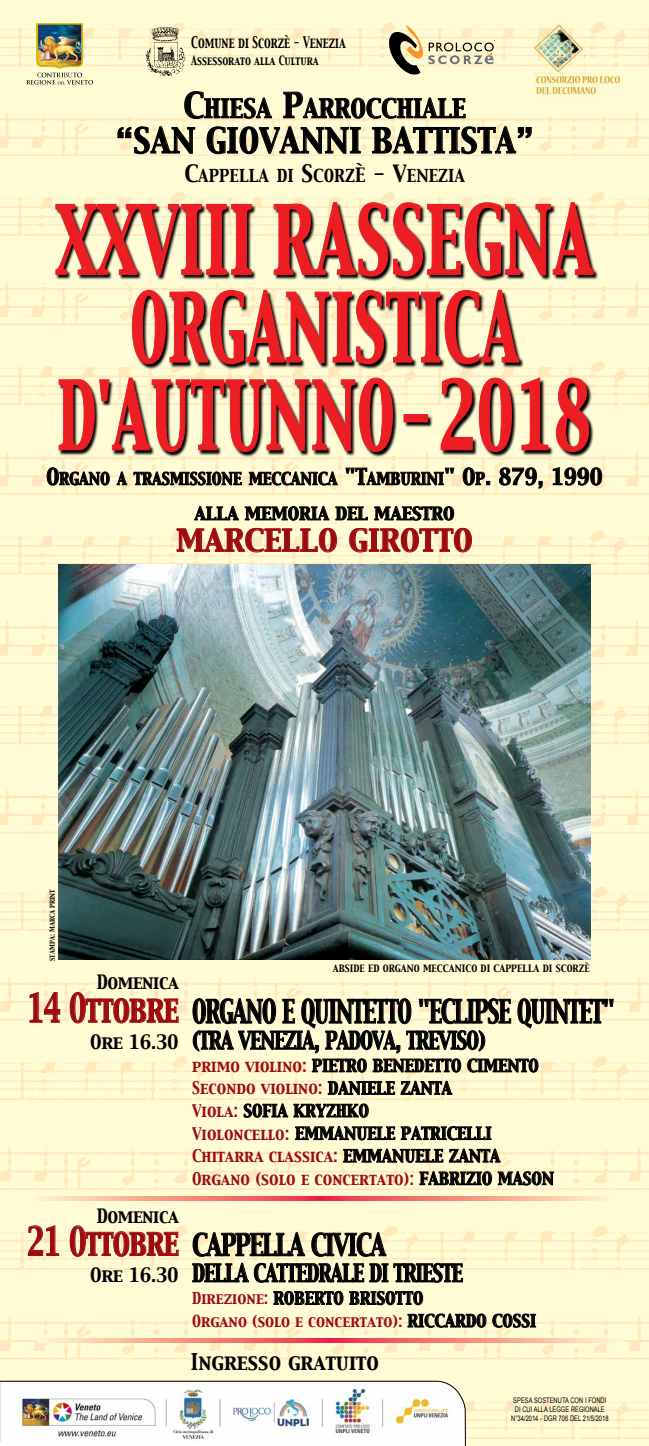
<style>
.page{position:relative;width:649px;height:1446px;background:#fff}
.page>*{position:absolute;margin:0;border:0;box-sizing:border-box;transform-origin:0 0}
.t1{font:83.93px "Capitals";letter-spacing:.01em;color:#ed1d24;scale:.68 1}
.t2{font:83.93px "Capitals";letter-spacing:.01em;color:#ed1d24;scale:.73 1}
.t3{font:34.8px "Capitals";letter-spacing:-.025em;color:#9e0b0f;scale:.74 1}
.t4{font:30.75px "Capitals";color:#000}
.t5{font:28.65px "Capitals";letter-spacing:-.05em;color:#000;scale:.75 1}
.t6{font:27px "Capitals";color:#9e0b0f;scale:1.09 1}
.t7{font:27px "Capitals";letter-spacing:-.05em;color:#000;scale:.87 1}
.t8{font:23.1px "Capitals";color:#000}
.t9{font:21.75px "Capitals";letter-spacing:-.05em;color:#000;scale:.87 1}
.t10{font:20.25px "Capitals";color:#000;scale:.92 1}
.t11{font:17.4px "Capitals";letter-spacing:-.025em;color:#000;scale:.93 1}
.t12{font:17.4px "Capitals";letter-spacing:-.025em;color:#000}
.t13{font:15.75px "Capitals";color:#000}
.t14{font:15.67px "Capitals";color:#000;scale:1.09 1}
.t15{font:15.3px/22.6px "Capitals";color:#000}
.t16{font:15px "Capitals";color:#000}
.t17{font:14.55px "Capitals";color:#9e0b0f;scale:.93 1}
.t18{font:14.1px "Capitals";color:#000;scale:.71 1}
.t19{font:11.25px "Capitals";color:#000;scale:.79 1}
.t20{font:8.93px "Capitals";color:#000}
.t21{font:7.65px/9.2px "Arial";color:#000;text-align:center;scale:.75 1}
.t22{font:6px "Capitals";color:#000}
.s1{font-size:30.75px}
.s2{font-size:20.92px}
.s3{font-size:17.4px}
.s4{font-size:19.95px}
.s5{color:#9e0b0f}
.s6{font-size:14.55px;color:#9e0b0f}
.s7{font-size:15.3px;color:#000}
</style>
<div class="page">
<img style="left:0;top:854px;width:648px;height:592px">
<img style="left:0;top:0;width:648px;height:846px">
<svg style="left:193px;top:987px;width:420px;height:108px;background:#d6d1af"></svg>
<svg style="left:244px;top:1103px;width:309px;height:82px;background:#dcd8b5"></svg>
<svg style="left:192px;top:1223px;width:270px;height:82px;background:#cfcbaa"></svg>
<svg style="left:407px;top:1313px;width:79px;height:14px"></svg>
<svg style="left:492px;top:1313px;width:43px;height:14px"></svg>
<svg style="left:29px;top:1197px;width:292px;height:4px"></svg>
<svg style="left:321px;top:1197px;width:293px;height:4px"></svg>
<svg style="left:37px;top:1338px;width:292px;height:4px"></svg>
<svg style="left:329px;top:1338px;width:293px;height:4px"></svg>
<svg style="left:56px;top:203px;width:542px;height:254px;background:#e6e2be"></svg>
<div style="left:54px;top:202px;width:540px;height:251px;background:#000;opacity:.75"></div>
<svg style="left:47px;top:459px;width:63px;height:26px;background:#c1bc9d"></svg>
<svg style="left:117px;top:472px;width:10px;height:13px"></svg>
<svg style="left:499px;top:467px;width:43px;height:21px"></svg>
<svg style="left:552px;top:467px;width:49px;height:18px"></svg>
<svg style="left:133px;top:460px;width:357px;height:105px;background:#e1d5b3"></svg>
<svg style="left:29px;top:991px;width:31px;height:83px;background:#f6e5c0"></svg>
<svg style="left:70px;top:992px;width:109px;height:84px;background:#f6e4c0"></svg>
<svg style="left:28px;top:1225px;width:31px;height:31px"></svg>
<svg style="left:70px;top:1225px;width:109px;height:84px;background:#f6e4c0"></svg>
<img style="left:58px;top:565px;width:532px;height:394px">
<img style="left:0;top:1380px;width:466px;height:66px">
<img style="left:26px;top:24px;width:67px;height:61px">
<hr style="left:36px;top:23px;width:47px;height:2px;background:#d9bb00">
<svg style="left:117px;top:25px;width:414px;height:166px;background:#ece6c1"></svg>
<img style="left:533px;top:23px;width:51px;height:53px">
<img style="left:534px;top:73px;width:88px;height:25px">
<p class="t18" style="left:191px;top:33px;width:219px">Comune di Scorzè - Venezia</p>
<p class="t19" style="left:191px;top:53px;width:163px">Assessorato alla Cultura</p>
<h3 class="t8" style="left:183px;top:93px;width:284px"><span class="s1">C</span>HIESA <span class="s1">P</span>ARROCCHIALE</h3>
<h3 class="t4" style="left:115px;top:120px;width:419px">“SAN GIOVANNI BATTISTA”</h3>
<p class="t13" style="left:184px;top:165px;width:282px"><span class="s2">C</span>APPELLA DI <span class="s2">S</span>CORZ<span class="s3">È</span> <span class="s2">- V</span>ENEZIA</p>
<h1 class="t2" style="left:55px;top:183px;width:349px">XXVIII RASSE</h1>
<h1 class="t2" style="left:462px;top:183px;width:180px">GNA</h1>
<h1 class="t1" style="left:130px;top:271px;width:572px">ORGANISTICA</h1>
<h1 class="t1" style="left:57px;top:359px;width:786px">D'AUTUNNO- 2018</h1>
<p class="t16" style="left:46px;top:468px;width:557px"><span class="s4">O</span>RGANO A TRASMISSIONE MECCANICA <span class="s4">"T</span>AMBURINI<span class="s4">" O</span>P<span class="s4">. 879, 1990</span></p>
<p class="t14" style="left:194px;top:503px;width:240px">ALLA MEMORIA DEL MAESTRO</p>
<h3 class="t6" style="left:176px;top:522px;width:273px">MARCELLO GIROTTO</h3>
<p class="t22" style="left:48px;top:961px;width:73px;rotate:-90deg">STAMPA: MARCA PRINT</p>
<p class="t11" style="left:97px;top:970px;width:90px">Domenica</p>
<h2 class="t3" style="left:27px;top:984px;width:207px">14 Ottobre</h2>
<p class="t12" style="left:90px;top:1029px;width:90px">Ore 16.30</p>
<p class="t11" style="left:97px;top:1203px;width:90px">Domenica</p>
<h2 class="t3" style="left:27px;top:1218px;width:207px">21 Ottobre</h2>
<p class="t12" style="left:90px;top:1263px;width:90px">Ore 16.30</p>
<p class="t20" style="left:332px;top:962px;width:258px">ABSIDE ED ORGANO MECCANICO DI CAPPELLA DI SCORZÈ</p>
<h3 class="t5" style="left:192px;top:992px;width:565px">ORGANO E QUINTETTO "ECLIPSE QUINTET"</h3>
<h3 class="t9" style="left:192px;top:1025px;width:339px">(TRA VENEZIA, PADOVA, TREVISO)</h3>
<p class="t15" style="left:192px;top:1055px;width:363px"><span class="s5">primo violino:</span> PIETRO BENEDETTO CIMENTO <span class="s5">Secondo violino:</span> DANIELE ZANTA<br><span class="s5">Viola:</span> SOFIA KRYZHKO<br><span class="s5">Violoncello:</span> EMMANUELE PATRICELLI <span class="s5">Chitarra classica:</span> EMMANUELE ZANTA <span class="s5">Organo (solo e concertato):</span> FABRIZIO MASON</p>
<h3 class="t7" style="left:192px;top:1226px;width:224px">CAPPELLA CIVICA</h3>
<h3 class="t9" style="left:192px;top:1258px;width:313px">DELLA CATTEDRALE DI TRIESTE</h3>
<p class="t15" style="left:192px;top:1288px;width:232px"><span class="s6">Direzione:</span> ROBERTO BRISOTTO</p>
<p class="t17" style="left:192px;top:1311px;width:371px">Organo (solo e concertato): <span class="s7">RICCARDO COSSI</span></p>
<h3 class="t10" style="left:191px;top:1348px;width:206px">Ingresso gratuito</h3>
<p class="t21" style="left:511px;top:1395px;width:131px">SPESA SOSTENUTA CON I FONDI<br>DI CUI ALLA LEGGE REGIONALE<br>N°34/2014 - DGR 706 DEL 21/5/2018</p>
</div>
